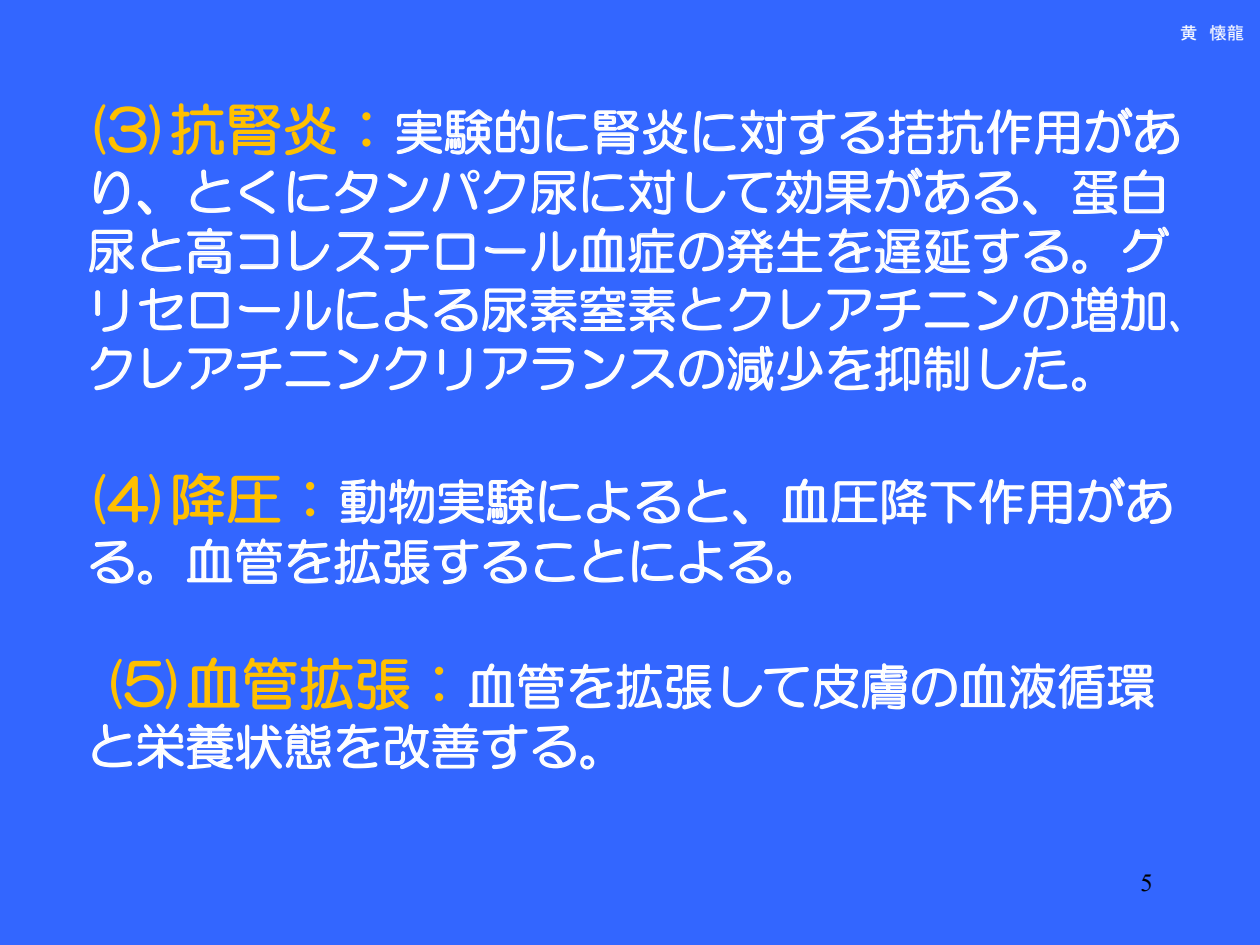
<style>
.page{position:relative;width:1260px;height:945px;background:#36f}
.page>*{position:absolute;margin:0;border:0;box-sizing:border-box;transform-origin:0 0}
.t1{font:49px/59.1px "HG Maru Gothic MPRO";letter-spacing:.005em;color:#fff}
.t2{font:24.5px "Times New Roman";color:#000}
.t3{font:17.5px "MS P Gothic";color:#fff}
.s1{font-size:56px;color:#ffc000}
</style>
<div class="page">
<svg style="left:94px;top:104px;width:66px;height:51px"></svg>
<svg style="left:171px;top:103px;width:165px;height:53px"></svg>
<svg style="left:362px;top:112px;width:9px;height:35px"></svg>
<svg style="left:93px;top:170px;width:37px;height:45px"></svg>
<svg style="left:137px;top:201px;width:14px;height:14px"></svg>
<svg style="left:190px;top:169px;width:41px;height:44px"></svg>
<svg style="left:240px;top:171px;width:35px;height:43px"></svg>
<svg style="left:288px;top:170px;width:90px;height:43px"></svg>
<svg style="left:387px;top:107px;width:792px;height:108px"></svg>
<svg style="left:89px;top:227px;width:144px;height:47px"></svg>
<svg style="left:239px;top:234px;width:40px;height:35px"></svg>
<svg style="left:291px;top:230px;width:138px;height:43px"></svg>
<svg style="left:436px;top:233px;width:39px;height:37px"></svg>
<svg style="left:484px;top:227px;width:603px;height:47px"></svg>
<svg style="left:1123px;top:226px;width:46px;height:47px"></svg>
<svg style="left:95px;top:289px;width:33px;height:43px"></svg>
<svg style="left:139px;top:288px;width:44px;height:43px"></svg>
<svg style="left:191px;top:292px;width:38px;height:37px"></svg>
<svg style="left:239px;top:288px;width:189px;height:44px"></svg>
<svg style="left:434px;top:286px;width:288px;height:47px"></svg>
<svg style="left:729px;top:288px;width:41px;height:44px"></svg>
<svg style="left:782px;top:289px;width:39px;height:41px"></svg>
<svg style="left:827px;top:289px;width:94px;height:43px"></svg>
<div style="left:929px;top:293px;width:37px;height:4px;border:1px solid #fff;border-radius:2px"></div>
<div style="left:925px;top:323px;width:44px;height:4px;border:1px solid #fff;border-radius:2px"></div>
<svg style="left:977px;top:286px;width:202px;height:46px"></svg>
<svg style="left:91px;top:346px;width:40px;height:45px"></svg>
<svg style="left:143px;top:347px;width:39px;height:42px"></svg>
<svg style="left:188px;top:347px;width:94px;height:44px"></svg>
<div style="left:290px;top:351px;width:37px;height:5px;border:1px solid #fff;border-radius:2px"></div>
<div style="left:286px;top:381px;width:44px;height:5px;border:1px solid #fff;border-radius:2px"></div>
<svg style="left:338px;top:349px;width:41px;height:41px"></svg>
<svg style="left:385px;top:346px;width:41px;height:45px"></svg>
<svg style="left:439px;top:347px;width:33px;height:43px"></svg>
<svg style="left:483px;top:347px;width:91px;height:43px"></svg>
<svg style="left:584px;top:345px;width:385px;height:47px"></svg>
<svg style="left:981px;top:346px;width:105px;height:46px"></svg>
<svg style="left:94px;top:474px;width:66px;height:51px"></svg>
<svg style="left:173px;top:473px;width:108px;height:53px"></svg>
<svg style="left:306px;top:481px;width:9px;height:36px"></svg>
<svg style="left:340px;top:479px;width:241px;height:46px"></svg>
<svg style="left:587px;top:481px;width:43px;height:43px"></svg>
<svg style="left:636px;top:480px;width:44px;height:44px"></svg>
<svg style="left:687px;top:479px;width:59px;height:45px"></svg>
<svg style="left:782px;top:478px;width:290px;height:47px"></svg>
<svg style="left:1078px;top:477px;width:94px;height:47px"></svg>
<svg style="left:90px;top:540px;width:62px;height:45px"></svg>
<svg style="left:186px;top:538px;width:341px;height:47px"></svg>
<svg style="left:535px;top:543px;width:40px;height:39px"></svg>
<svg style="left:583px;top:539px;width:41px;height:44px"></svg>
<svg style="left:632px;top:540px;width:91px;height:44px"></svg>
<svg style="left:729px;top:540px;width:63px;height:45px"></svg>
<svg style="left:111px;top:658px;width:66px;height:52px"></svg>
<svg style="left:187px;top:657px;width:223px;height:54px"></svg>
<svg style="left:435px;top:666px;width:9px;height:36px"></svg>
<svg style="left:469px;top:663px;width:243px;height:47px"></svg>
<svg style="left:723px;top:663px;width:431px;height:47px"></svg>
<svg style="left:92px;top:723px;width:239px;height:47px"></svg>
<svg style="left:337px;top:723px;width:258px;height:47px"></svg>
<p class="t3" style="left:1180px;top:24px;width:66px">黄 懐龍</p>
<p class="t1" style="left:87px;top:102px;width:1108px"><span class="s1">(3)抗腎炎：</span>実験的に腎炎に対する拮抗作用があり、とくにタンパク尿に対して効果がある、蛋白尿と高コレステロール血症の発生を遅延する。グリセロールによる尿素窒素とクレアチニンの増加､クレアチニンクリアランスの減少を抑制した。</p>
<p class="t1" style="left:87px;top:472px;width:1088px;line-height:60px"><span class="s1">(4)降圧：</span>動物実験によると、血圧降下作用がある。血管を拡張することによる。</p>
<p class="t1" style="left:87px;top:656px;width:1070px;line-height:60px;text-indent:16px"><span class="s1">(5)血管拡張：</span>血管を拡張して皮膚の血液循環と栄養状態を改善する。</p>
<p class="t2" style="left:1141px;top:866px;width:14px">5</p>
</div>
